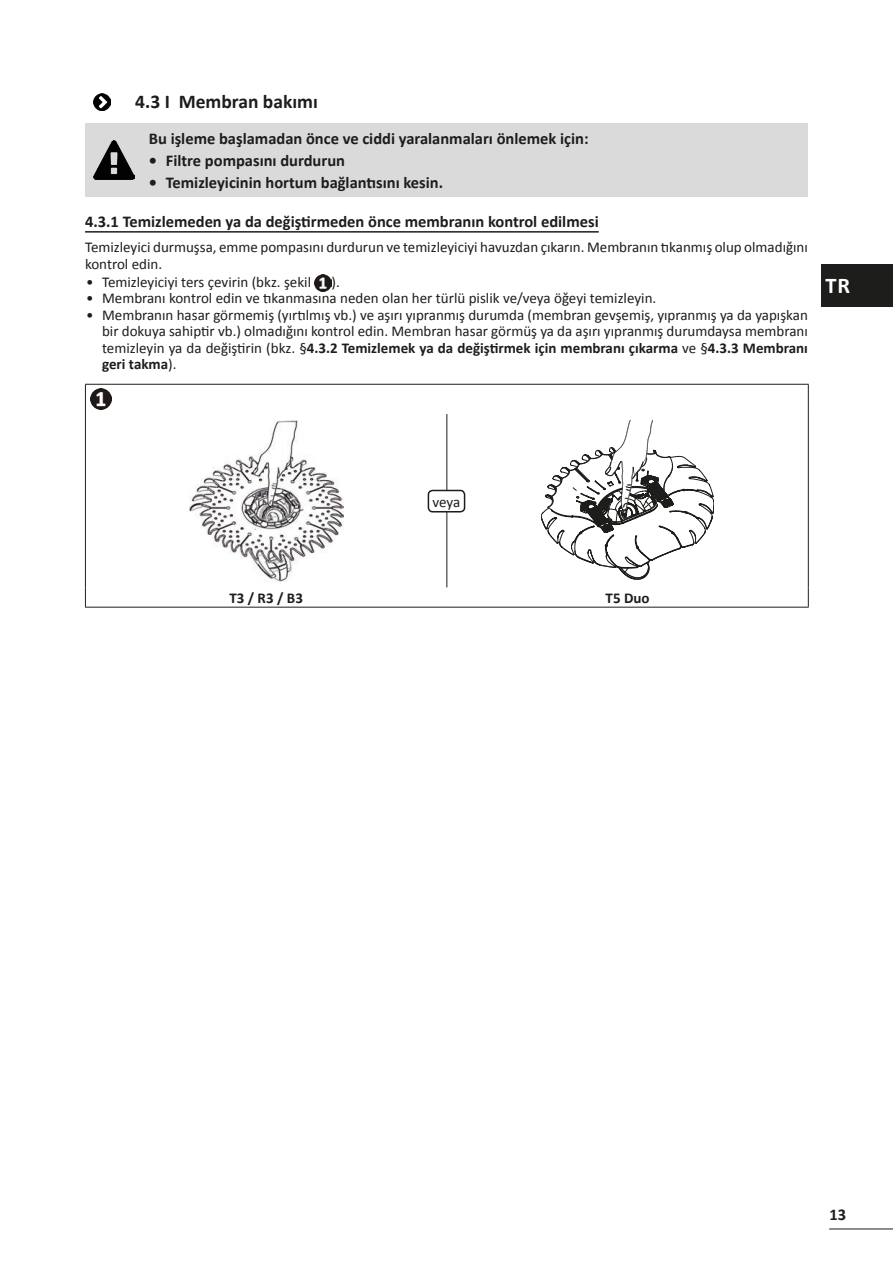
<style>
.page{position:relative;width:893px;height:1263px;background:#fff}
.page>*{position:absolute;margin:0;border:0;box-sizing:border-box;transform-origin:0 0}
.t1{font:700 22.5px "Calibri";color:#fff}
.t2{font:700 19.5px "Calibri";color:#1d1d1b}
.t3{font:700 16.5px "Calibri";color:#1d1d1b}
.t4{font:15px/16.5px "Calibri";color:#1d1d1b}
.t5{font:700 15px "Calibri";color:#1d1d1b}
.s1{font-weight:700}
</style>
<div class="page">
<hr style="left:829px;top:1228px;width:64px;height:1px;background:#1d1d1b">
<hr style="left:85px;top:231px;width:514px;height:2px;background:#1d1d1b">
<img style="left:94px;top:94px;width:17px;height:17px">
<div style="left:85px;top:123px;width:55px;height:74px;background:#dadada"></div>
<div style="left:140px;top:123px;width:668px;height:74px;background:#dadada"></div>
<img style="left:94px;top:141px;width:41px;height:38px">
<img style="left:315px;top:274px;width:17px;height:17px">
<hr style="left:85px;top:384px;width:362px;height:1px;background:#1d1d1b">
<svg style="left:85px;top:385px;width:1px;height:29px"></svg>
<hr style="left:447px;top:384px;width:362px;height:1px;background:#1d1d1b">
<svg style="left:808px;top:385px;width:1px;height:29px"></svg>
<hr style="left:85px;top:414px;width:1px;height:173px;background:#1d1d1b">
<hr style="left:446px;top:414px;width:1px;height:173px;background:#1d1d1b">
<hr style="left:808px;top:414px;width:1px;height:173px;background:#1d1d1b">
<svg style="left:85px;top:587px;width:1px;height:20px"></svg>
<svg style="left:808px;top:587px;width:1px;height:20px"></svg>
<hr style="left:85px;top:607px;width:362px;height:1px;background:#1d1d1b">
<hr style="left:447px;top:607px;width:362px;height:1px;background:#1d1d1b">
<img style="left:91px;top:388px;width:21px;height:22px">
<img style="left:189px;top:420px;width:154px;height:161px">
<svg style="left:541px;top:421px;width:173px;height:159px"></svg>
<div style="left:428px;top:490px;width:37px;height:22px;background:#fff;border-radius:4px"></div>
<div style="left:428px;top:490px;width:37px;height:22px;border:2px solid #1d1d1b;border-radius:4px"></div>
<div style="left:821px;top:264px;width:72px;height:43px;background:#1d1d1b"></div>
<h2 class="t2" style="left:135px;top:89px;width:184px">4.3 I Membran bakımı</h2>
<p class="t3" style="left:149px;top:128px;width:441px">Bu işleme başlamadan önce ve ciddi yaralanmaları önlemek için:</p>
<p class="t3" style="left:149px;top:150px;width:198px">• Filtre pompasını durdurun</p>
<p class="t3" style="left:149px;top:172px;width:296px">• Temizleyicinin hortum bağlantısını kesin.</p>
<p class="t3" style="left:85px;top:211px;width:515px">4.3.1 Temizlemeden ya da değiştirmeden önce membranın kontrol edilmesi</p>
<p class="t4" style="left:85px;top:239px;width:724px">Temizleyici durmuşsa, emme pompasını durdurun ve temizleyiciyi havuzdan çıkarın. Membranın tıkanmış olup olmadığını kontrol edin.</p>
<p class="t4" style="left:86px;top:274px;width:227px">• Temizleyiciyi ters çevirin (bkz. şekil</p>
<p class="t4" style="left:332px;top:274px;width:10px">).</p>
<p class="t4" style="left:86px;top:290px;width:572px">• Membranı kontrol edin ve tıkanmasına neden olan her türlü pislik ve/veya öğeyi temizleyin.</p>
<p class="t4" style="left:102px;top:307px;width:707px;text-align:justify;text-indent:-16px">• Membranın hasar görmemiş (yırtılmış vb.) ve aşırı yıpranmış durumda (membran gevşemiş, yıpranmış ya da yapışkan bir dokuya sahiptir vb.) olmadığını kontrol edin. Membran hasar görmüş ya da aşırı yıpranmış durumdaysa membranı temizleyin ya da değiştirin (bkz. §<span class="s1">4.3.2 Temizlemek ya da değiştirmek için membranı çıkarma</span> ve §<span class="s1">4.3.3 Membranı geri takma</span>).</p>
<h1 class="t1" style="left:825px;top:271px;width:26px">TR</h1>
<p class="t4" style="left:433px;top:494px;width:29px">veya</p>
<p class="t5" style="left:229px;top:588px;width:75px">T3 / R3 / B3</p>
<p class="t5" style="left:606px;top:588px;width:45px">T5 Duo</p>
<p class="t3" style="left:829px;top:1204px;width:18px">13</p>
</div>
